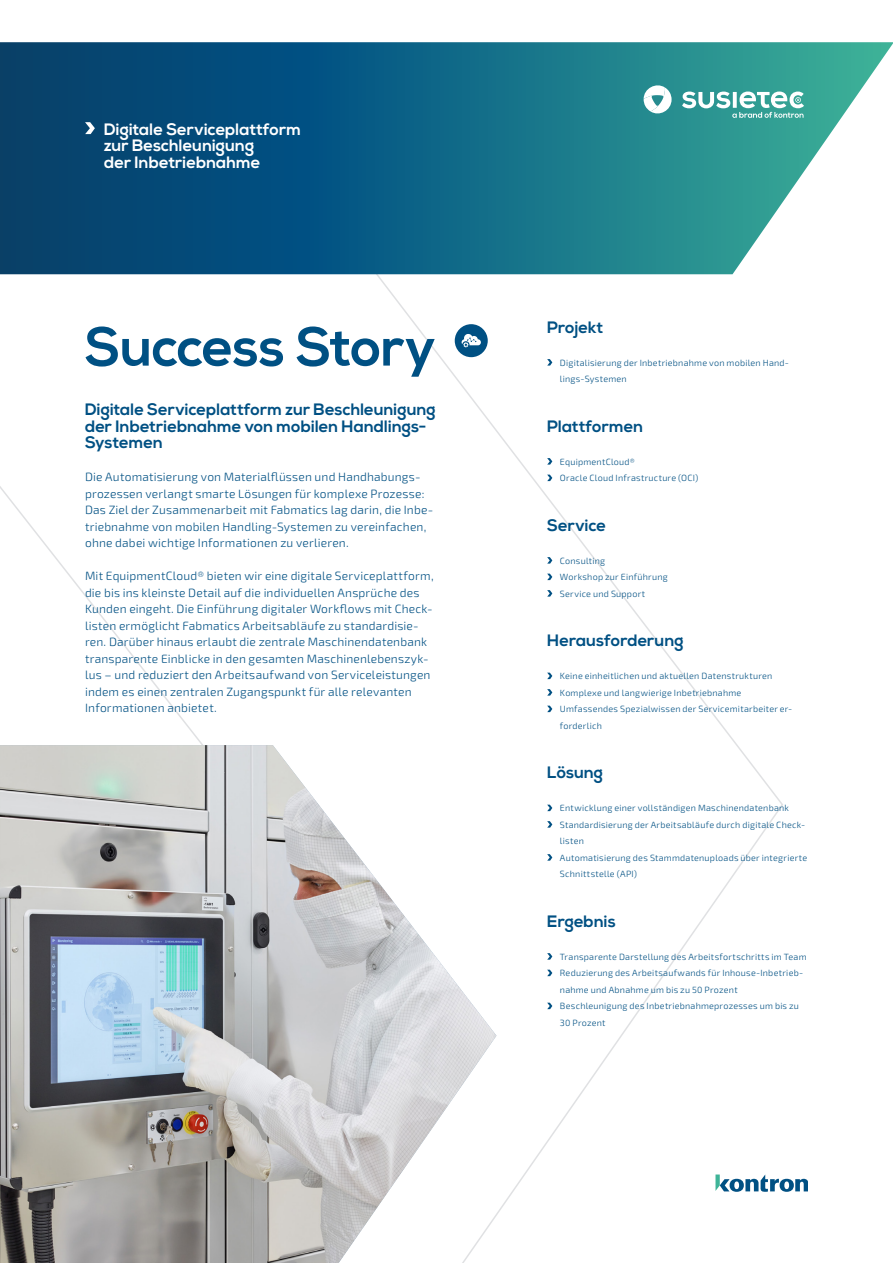
<style>
.page{position:relative;width:893px;height:1263px;background:#fff}
.page>*{position:absolute;margin:0;border:0;box-sizing:border-box;transform-origin:0 0}
.t1{font:700 54px "Nexa";letter-spacing:-.015em;color:#005083}
.t2{font:700 16.5px/16.5px "Nexa";letter-spacing:.005em;color:#005083}
.t3{font:700 16.5px/16.5px "Nexa";letter-spacing:.005em;color:#fff}
.t4{font:300 12px/16.5px "Sn T";letter-spacing:.015em;color:#005083}
.t5{font:300 9px/16.5px "Sn T";letter-spacing:.025em;color:#005083}
</style>
<div class="page">
<svg style="left:0;top:42px;width:893px;height:232px;background:#27758e"></svg>
<svg style="left:644px;top:85px;width:28px;height:32px"></svg>
<svg style="left:682px;top:92px;width:122px;height:26px"></svg>
<svg style="left:715px;top:1174px;width:93px;height:18px"></svg>
<svg style="left:455px;top:324px;width:33px;height:33px"></svg>
<svg style="left:456px;top:326px;width:30px;height:29px"></svg>
<img style="left:0;top:745px;width:496px;height:518px">
<svg style="left:85px;top:122px;width:10px;height:12px"></svg>
<svg style="left:547px;top:557px;width:5px;height:7px"></svg>
<svg style="left:547px;top:574px;width:5px;height:6px"></svg>
<svg style="left:547px;top:590px;width:5px;height:7px"></svg>
<svg style="left:547px;top:805px;width:5px;height:6px"></svg>
<svg style="left:547px;top:821px;width:5px;height:7px"></svg>
<svg style="left:547px;top:854px;width:5px;height:7px"></svg>
<svg style="left:547px;top:953px;width:5px;height:7px"></svg>
<svg style="left:547px;top:970px;width:5px;height:6px"></svg>
<svg style="left:547px;top:1003px;width:5px;height:6px"></svg>
<svg style="left:547px;top:673px;width:5px;height:6px"></svg>
<svg style="left:547px;top:689px;width:5px;height:7px"></svg>
<svg style="left:547px;top:706px;width:5px;height:6px"></svg>
<svg style="left:547px;top:359px;width:5px;height:7px"></svg>
<svg style="left:547px;top:458px;width:5px;height:7px"></svg>
<svg style="left:547px;top:475px;width:5px;height:6px"></svg>
<h2 class="t3" style="left:104px;top:121px;width:199px">Digitale Serviceplattform zur Beschleunigung<br>der Inbetriebnahme</h2>
<h1 class="t1" style="left:85px;top:316px;width:352px">Success Story</h1>
<h2 class="t2" style="left:85px;top:402px;width:352px">Digitale Serviceplattform zur Beschleunigung der Inbetriebnahme von mobilen Handlings-<br>Systemen</h2>
<p class="t4" style="left:85px;top:469px;width:350px">Die Automatisierung von Materialflüssen und Handhabungs&shy;prozessen verlangt smarte Lösungen für komplexe Prozesse:<br>Das Ziel der Zusammenarbeit mit Fabmatics lag darin, die Inbe&shy;triebnahme von mobilen Handling-Systemen zu vereinfachen, ohne dabei wichtige Informationen zu verlieren.</p>
<p class="t4" style="left:85px;top:568px;width:350px">Mit EquipmentCloud® bieten wir eine digitale Serviceplattform, die bis ins kleinste Detail auf die individuellen Ansprüche des Kunden eingeht. Die Einführung digitaler Workflows mit Check&shy;listen ermöglicht Fabmatics Arbeitsabläufe zu standardisie&shy;ren. Darüber hinaus erlaubt die zentrale Maschinendatenbank transparente Einblicke in den gesamten Maschinenlebenszyk&shy;lus – und reduziert den Arbeitsaufwand von Serviceleistungen indem es einen zentralen Zugangspunkt für alle relevanten Informationen anbietet.</p>
<h2 class="t2" style="left:547px;top:319px;width:58px">Projekt</h2>
<p class="t5" style="left:560px;top:354px;width:231px">Digitalisierung der Inbetriebnahme von mobilen Hand&shy;lings-Systemen</p>
<h2 class="t2" style="left:547px;top:418px;width:98px">Plattformen</h2>
<p class="t5" style="left:560px;top:453px;width:140px">EquipmentCloud®<br>Oracle Cloud Infrastructure (OCI)</p>
<h2 class="t2" style="left:547px;top:517px;width:60px">Service</h2>
<p class="t5" style="left:560px;top:552px;width:109px">Consulting<br>Workshop zur Einführung<br>Service und Support</p>
<h2 class="t2" style="left:547px;top:633px;width:138px">Herausforderung</h2>
<p class="t5" style="left:560px;top:668px;width:234px">Keine einheitlichen und aktuellen Datenstrukturen Komplexe und langwierige Inbetriebnahme Umfassendes Spezialwissen der Servicemitarbeiter er&shy;forderlich</p>
<h2 class="t2" style="left:547px;top:765px;width:57px">Lösung</h2>
<p class="t5" style="left:560px;top:800px;width:249px">Entwicklung einer vollständigen Maschinendatenbank Standardisierung der Arbeitsabläufe durch digitale Check&shy;listen<br>Automatisierung des Stammdatenuploads über integrierte Schnittstelle (API)</p>
<h2 class="t2" style="left:547px;top:913px;width:70px">Ergebnis</h2>
<p class="t5" style="left:560px;top:948px;width:248px">Transparente Darstellung des Arbeitsfortschritts im Team Reduzierung des Arbeitsaufwands für Inhouse-Inbetrieb&shy;nahme und Abnahme um bis zu 50 Prozent Beschleunigung des Inbetriebnahmeprozesses um bis zu 30 Prozent</p>
</div>
